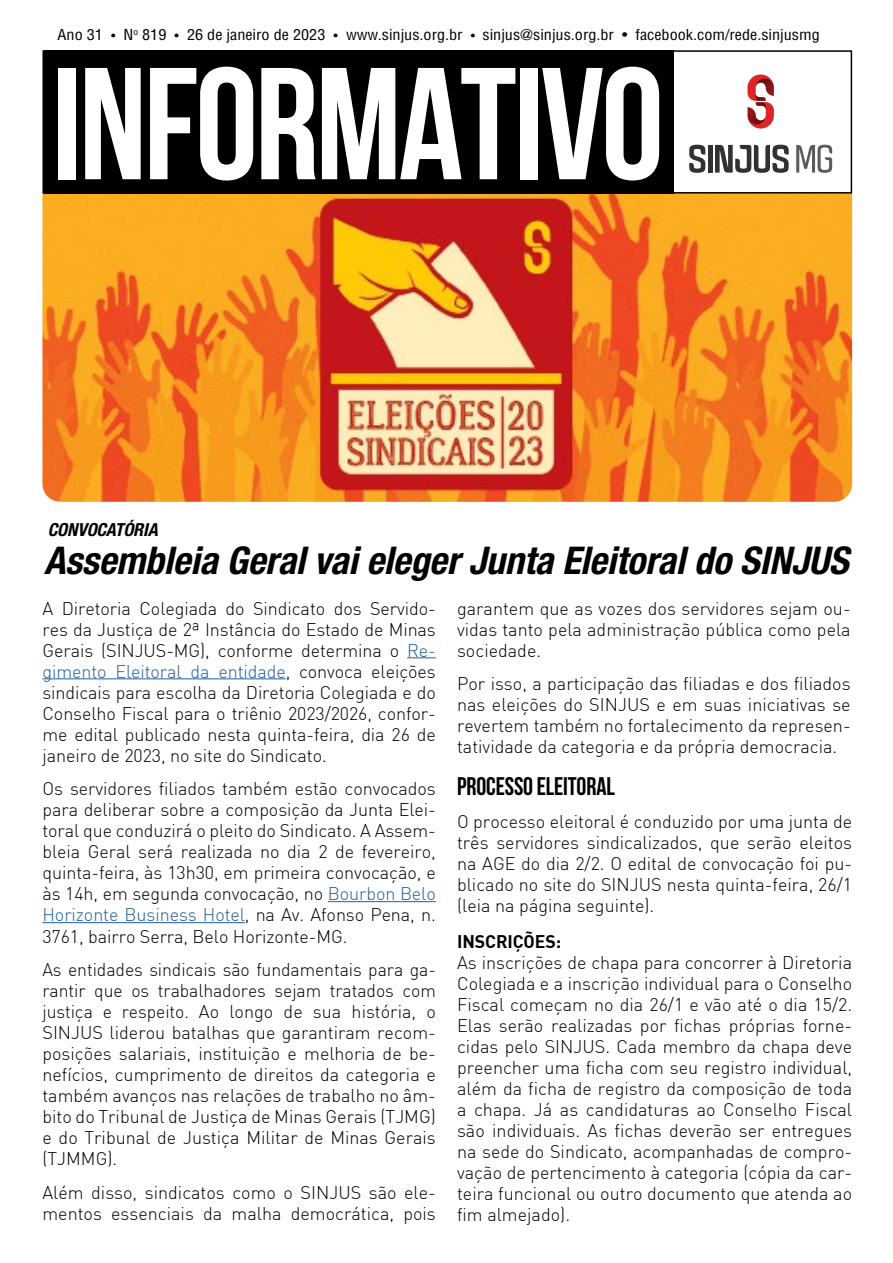
<style>
.page{position:relative;width:893px;height:1263px;background:#fff}
.page>*{position:absolute;margin:0;border:0;box-sizing:border-box;transform-origin:0 0}
.t1{font:700 159px "Bebas Neue";letter-spacing:-.02em;color:#fff}
.t2{font:italic 700 condensed 38.25px "Helvetica Neue LT Std";letter-spacing:-.005em;color:#000}
.t3{font:700 25.5px "Bebas Neue";letter-spacing:-.005em;color:#000}
.t4{font:300 18px/21px "DIN";color:#000;text-align:justify}
.t5{font:italic 700 condensed 18px "Helvetica Neue LT Std";letter-spacing:-.005em;color:#000}
.t6{font:18px "DIN Bold";letter-spacing:-.005em;color:#000}
.t7{font:condensed 14.7px "Helvetica LT Std";color:#000;scale:1.1 1}
.s1{font-size:12px}
.s2{color:#215e9e}
</style>
<div class="page">
<img style="left:42px;top:194px;width:810px;height:308px">
<div style="left:44px;top:50px;width:629px;height:144px;background:#000"></div>
<svg style="left:689px;top:145px;width:16px;height:28px"></svg>
<svg style="left:715px;top:145px;width:74px;height:28px"></svg>
<hr style="left:708px;top:145px;width:4px;height:28px;background:#323031">
<svg style="left:796px;top:145px;width:36px;height:28px"></svg>
<svg style="left:747px;top:74px;width:27px;height:55px"></svg>
<svg style="left:407px;top:658px;width:29px;height:1px"></svg>
<hr style="left:42px;top:679px;width:244px;height:1px;background:#215e9e">
<hr style="left:328px;top:901px;width:108px;height:1px;background:#215e9e">
<hr style="left:42px;top:922px;width:203px;height:1px;background:#215e9e">
<p class="t7" style="left:58px;top:25px;width:694px">Ano 31 <span class="s1">•</span> N<sup>o</sup> 819 <span class="s1">•</span> 26 de janeiro de 2023 <span class="s1">•</span> www.sinjus.org.br <span class="s1">•</span> sinjus@sinjus.org.br • facebook.com/rede.sinjusmg</p>
<h1 class="t1" style="left:52px;top:37px;width:614px">INFORMATIVO</h1>
<p class="t5" style="left:48px;top:519px;width:112px">CONVOCATÓRIA</p>
<h2 class="t2" style="left:44px;top:537px;width:806px">Assembleia Geral vai eleger Junta Eleitoral do SINJUS</h2>
<p class="t4" style="left:42px;top:597px;width:395px">A Diretoria Colegiada do Sindicato dos Servido&shy;res da Justiça de 2ª Instância do Estado de Minas Gerais (SINJUS-MG), conforme determina o <span class="s2">Re&shy;gimento Eleitoral da entidade</span>, convoca eleições sindicais para escolha da Diretoria Colegiada e do Conselho Fiscal para o triênio 2023/2026, confor&shy;me edital publicado nesta quinta-feira, dia 26 de janeiro de 2023, no site do Sindicato.</p>
<p class="t4" style="left:42px;top:778px;width:395px">Os servidores filiados também estão convocados para deliberar sobre a composição da Junta Elei&shy;toral que conduzirá o pleito do Sindicato. A Assem&shy;bleia Geral será realizada no dia 2 de fevereiro, quinta-feira, às 13h30, em primeira convocação, e às 14h, em segunda convocação, no <span class="s2">Bourbon Belo Horizonte Business Hotel</span>, na Av. Afonso Pena, n.<br>3761, bairro Serra, Belo Horizonte-MG.</p>
<p class="t4" style="left:42px;top:959px;width:395px">As entidades sindicais são fundamentais para ga&shy;rantir que os trabalhadores sejam tratados com justiça e respeito. Ao longo de sua história, o SINJUS liderou batalhas que garantiram recom&shy;posições salariais, instituição e melhoria de be&shy;nefícios, cumprimento de direitos da categoria e também avanços nas relações de trabalho no âm&shy;bito do Tribunal de Justiça de Minas Gerais (TJMG) e do Tribunal de Justiça Militar de Minas Gerais (TJMMG).</p>
<p class="t4" style="left:42px;top:1182px;width:395px">Além disso, sindicatos como o SINJUS são ele&shy;mentos essenciais da malha democrática, pois</p>
<p class="t4" style="left:457px;top:597px;width:395px">garantem que as vozes dos servidores sejam ou&shy;vidas tanto pela administração pública como pela sociedade.</p>
<p class="t4" style="left:457px;top:673px;width:395px">Por isso, a participação das filiadas e dos filiados nas eleições do SINJUS e em suas iniciativas se revertem também no fortalecimento da represen&shy;tatividade da categoria e da própria democracia.</p>
<h3 class="t3" style="left:457px;top:772px;width:159px">PROCESSO ELEITORAL</h3>
<p class="t4" style="left:457px;top:811px;width:397px">O processo eleitoral é conduzido por uma junta de três servidores sindicalizados, que serão eleitos na AGE do dia 2/2. O edital de convocação foi pu&shy;blicado no site do SINJUS nesta quinta-feira, 26/1 (leia na página seguinte).</p>
<p class="t6" style="left:457px;top:929px;width:106px">INSCRIÇÕES:</p>
<p class="t4" style="left:457px;top:951px;width:397px">As inscrições de chapa para concorrer à Diretoria Colegiada e a inscrição individual para o Conselho Fiscal começam no dia 26/1 e vão até o dia 15/2.<br>Elas serão realizadas por fichas próprias forne&shy;cidas pelo SINJUS. Cada membro da chapa deve preencher uma ficha com seu registro individual, além da ficha de registro da composição de toda a chapa. Já as candidaturas ao Conselho Fiscal são individuais. As fichas deverão ser entregues na sede do Sindicato, acompanhadas de compro&shy;vação de pertencimento à categoria (cópia da car&shy;teira funcional ou outro documento que atenda ao fim almejado).</p>
</div>
